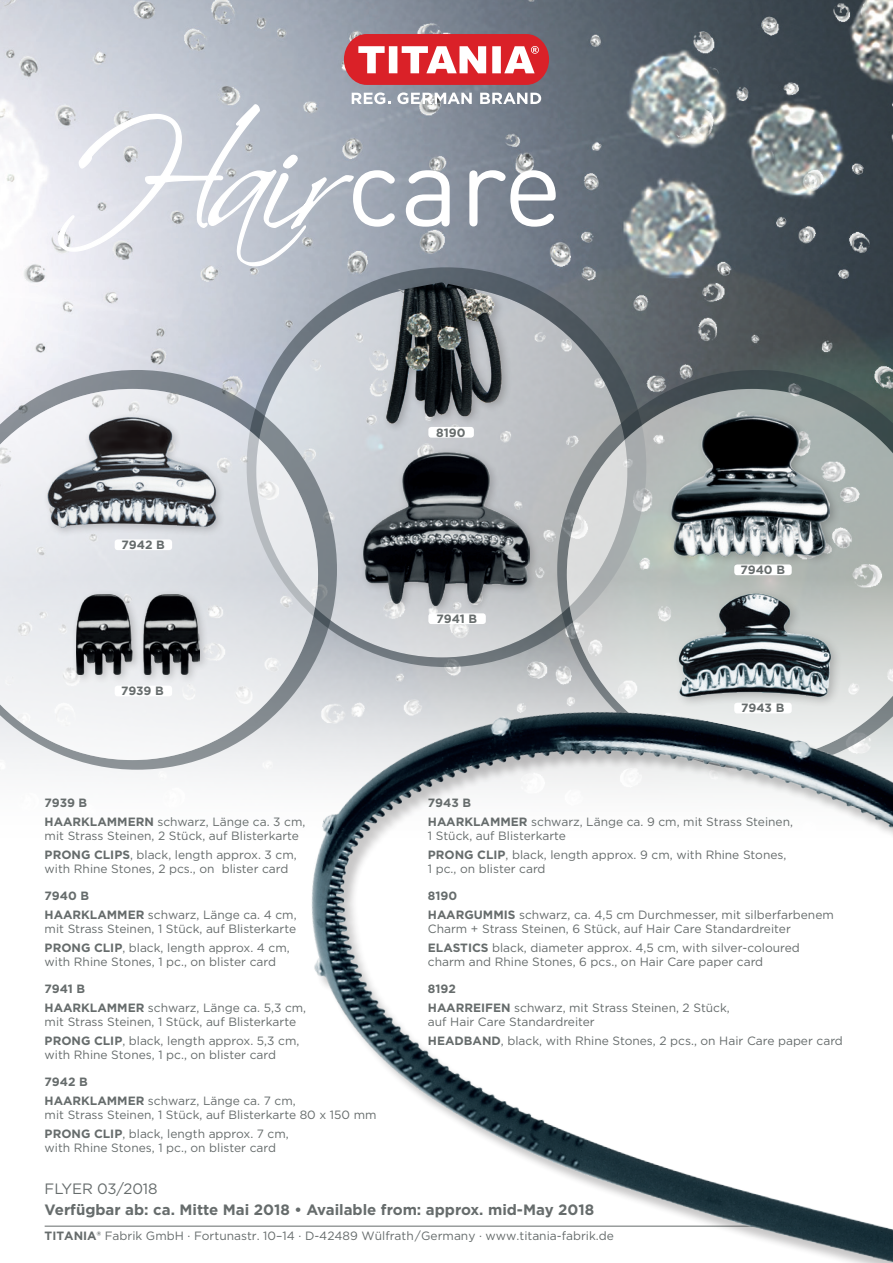
<style>
.page{position:relative;width:893px;height:1263px;background:#fff}
.page>*{position:absolute;margin:0;border:0;box-sizing:border-box;transform-origin:0 0}
.t1{font:700 15px "Gotham";color:#666c6c}
.t2{font:15px "Gotham";letter-spacing:-.01em;color:#666c6c}
.t3{font:12px/19.5px "Gotham";color:#666c6c}
.t4{font:700 12px "Gotham";color:#666c6c}
.s1{font-weight:700}
</style>
<div class="page">
<img style="left:0;top:0;width:893px;height:780px">
<hr style="left:45px;top:1226px;width:803px;height:1px;background:#666c6c">
<svg style="left:344px;top:34px;width:205px;height:51px"></svg>
<svg style="left:352px;top:92px;width:38px;height:12px"></svg>
<svg style="left:397px;top:92px;width:75px;height:12px"></svg>
<svg style="left:480px;top:93px;width:61px;height:11px"></svg>
<svg style="left:354px;top:170px;width:202px;height:57px"></svg>
<svg style="left:57px;top:104px;width:297px;height:163px"></svg>
<svg style="left:247px;top:267px;width:399px;height:380px"></svg>
<div style="left:382px;top:278px;width:131px;height:156px;background:#231f20;opacity:.25"></div>
<img style="left:307px;top:282px;width:270px;height:145px">
<svg style="left:0;top:370px;width:337px;height:400px"></svg>
<svg style="left:0;top:389px;width:318px;height:371px"></svg>
<div style="left:43px;top:412px;width:183px;height:126px;background:#e1e4e9"></div>
<img style="left:39px;top:412px;width:187px;height:123px">
<div style="left:115px;top:539px;width:57px;height:11px;background:#fff;border-radius:3px"></div>
<div style="left:71px;top:589px;width:139px;height:96px;background:#231f20;opacity:.25"></div>
<img style="left:76px;top:594px;width:123px;height:80px">
<div style="left:115px;top:686px;width:57px;height:10px;background:#fff;border-radius:3px"></div>
<svg style="left:557px;top:370px;width:336px;height:277px"></svg>
<svg style="left:567px;top:389px;width:326px;height:258px"></svg>
<div style="left:667px;top:411px;width:173px;height:156px;background:#231f20;opacity:.25"></div>
<img style="left:672px;top:416px;width:158px;height:140px">
<img style="left:672px;top:588px;width:167px;height:59px">
<div style="left:734px;top:564px;width:58px;height:11px;background:#fff;border-radius:3px"></div>
<img style="left:258px;top:647px;width:635px;height:616px">
<p class="t4" style="left:122px;top:537px;width:45px">7942 B</p>
<p class="t4" style="left:121px;top:683px;width:44px">7939 B</p>
<p class="t3" style="left:45px;top:793px;width:262px"><span class="s1">7939 B<br>HAARKLAMMERN</span> schwarz, Länge ca. 3 cm,</p>
<p class="t3" style="left:45px;top:826px;width:256px">mit Strass Steinen, 2 Stück, auf Blisterkarte<br><span class="s1">PRONG CLIPS</span>, black, length approx. 3 cm,</p>
<p class="t3" style="left:45px;top:859px;width:245px">with Rhine Stones, 2 pcs., on blister card</p>
<p class="t3" style="left:45px;top:886px;width:253px"><span class="s1">7940 B<br>HAARKLAMMER</span> schwarz, Länge ca. 4 cm,</p>
<p class="t3" style="left:45px;top:919px;width:253px">mit Strass Steinen, 1 Stück, auf Blisterkarte<br><span class="s1">PRONG CLIP</span>, black, length approx. 4 cm,</p>
<p class="t3" style="left:45px;top:952px;width:233px">with Rhine Stones, 1 pc., on blister card</p>
<p class="t3" style="left:45px;top:979px;width:263px"><span class="s1">7941 B<br>HAARKLAMMER</span> schwarz, Länge ca. 5,3 cm,</p>
<p class="t3" style="left:45px;top:1012px;width:256px">mit Strass Steinen, 1 Stück, auf Blisterkarte<br><span class="s1">PRONG CLIP</span>, black, length approx. 5,3 cm,</p>
<p class="t3" style="left:45px;top:1045px;width:233px">with Rhine Stones, 1 pc., on blister card</p>
<p class="t3" style="left:45px;top:1072px;width:253px"><span class="s1">7942 B<br>HAARKLAMMER</span> schwarz, Länge ca. 7 cm,</p>
<p class="t3" style="left:45px;top:1105px;width:333px">mit Strass Steinen, 1 Stück, auf Blisterkarte 80 x 150 mm<br><span class="s1">PRONG CLIP</span>, black, length approx. 7 cm,</p>
<p class="t3" style="left:45px;top:1138px;width:233px">with Rhine Stones, 1 pc., on blister card</p>
<p class="t4" style="left:436px;top:424px;width:31px">8190</p>
<p class="t4" style="left:437px;top:611px;width:42px">7941 B</p>
<p class="t4" style="left:740px;top:562px;width:46px">7940 B</p>
<p class="t4" style="left:741px;top:700px;width:45px">7943 B</p>
<p class="t3" style="left:428px;top:793px;width:367px"><span class="s1">7943 B<br>HAARKLAMMER</span> schwarz, Länge ca. 9 cm, mit Strass Steinen,</p>
<p class="t3" style="left:428px;top:826px;width:360px">1 Stück, auf Blisterkarte<br><span class="s1">PRONG CLIP</span>, black, length approx. 9 cm, with Rhine Stones,</p>
<p class="t3" style="left:428px;top:859px;width:119px">1 pc., on blister card</p>
<p class="t3" style="left:428px;top:886px;width:407px"><span class="s1">8190<br>HAARGUMMIS</span> schwarz, ca. 4,5 cm Durchmesser, mit silberfarbenem</p>
<p class="t3" style="left:428px;top:919px;width:373px">Charm + Strass Steinen, 6 Stück, auf Hair Care Standardreiter<br><span class="s1">ELASTICS</span> black, diameter approx. 4,5 cm, with silver-coloured</p>
<p class="t3" style="left:428px;top:952px;width:337px">charm and Rhine Stones, 6 pcs., on Hair Care paper card</p>
<p class="t3" style="left:428px;top:979px;width:303px"><span class="s1">8192<br>HAARREIFEN</span> schwarz, mit Strass Steinen, 2 Stück,</p>
<p class="t3" style="left:428px;top:1012px;width:416px">auf Hair Care Standardreiter<br><span class="s1">HEADBAND</span>, black, with Rhine Stones, 2 pcs., on Hair Care paper card</p>
<p class="t2" style="left:45px;top:1179px;width:114px">FLYER 03/2018</p>
<p class="t1" style="left:45px;top:1200px;width:551px">Verfügbar ab: ca. Mitte Mai 2018 • Available from: approx. mid-May 2018</p>
<p class="t3" style="left:45px;top:1226px;width:571px"><span class="s1">TITANIA®</span> Fabrik GmbH · Fortunastr. 10–14 · D-42489 Wülfrath/Germany · www.titania-fabrik.de</p>
</div>
